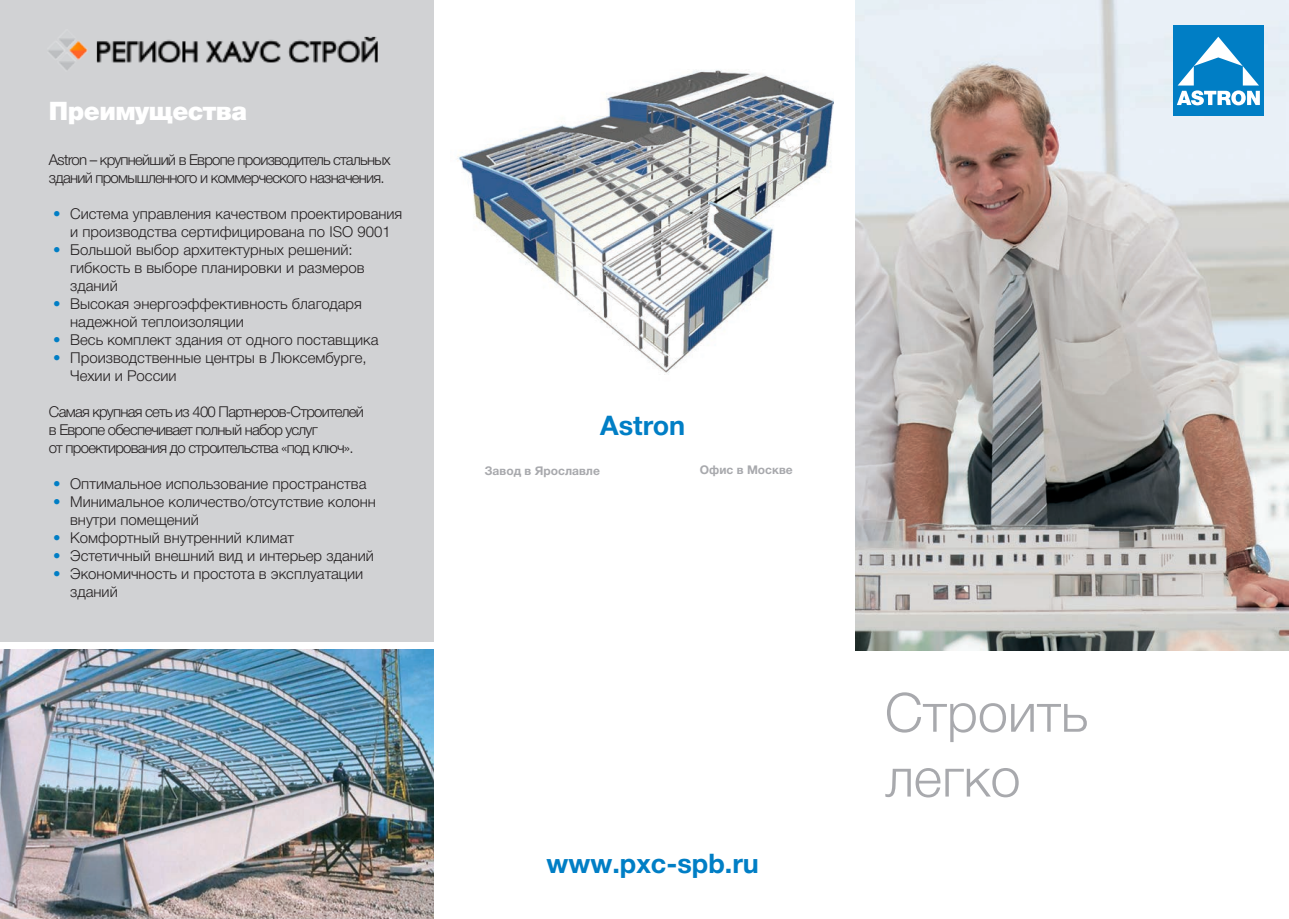
<style>
.page{position:relative;width:1289px;height:919px;background:#fff}
.page>*{position:absolute;margin:0;border:0;box-sizing:border-box;transform-origin:0 0}
.t1{font:300 54px/64.8px "Helvetica Neue Cyr";color:#a8a9ad}
.t2{font:700 27px "Helvetica Neue Cyr";color:#007ec5}
.t3{font:900 25.5px "Helvetica Neue Cyr";letter-spacing:-.02em;color:#fff}
.t4{font:300 15px/18px "Helvetica Neue Cyr";color:#231f20}
.t5{font:300 15px/18px "Helvetica Neue Cyr";letter-spacing:-.05em;color:#231f20}
.t6{font:700 12px "Helvetica Neue Cyr";color:#a8a9ad}
.s1{color:#007ec5}
</style>
<div class="page">
<img style="left:855px;top:0;width:433px;height:651px">
<div style="left:0;top:0;width:434px;height:641px;background:#d1d2d4"></div>
<img style="left:0;top:649px;width:434px;height:269px">
<img style="left:457px;top:70px;width:376px;height:305px">
<div style="left:1172px;top:26px;width:91px;height:90px;background:#007ec5"></div>
<svg style="left:1176px;top:37px;width:83px;height:68px"></svg>
<img style="left:49px;top:36px;width:329px;height:34px">
<p class="t3" style="left:49px;top:97px;width:200px">Преимущества</p>
<p class="t5" style="left:49px;top:150px;width:343px">Astron – крупнейший в Европе производитель стальных зданий промышленного и коммерческого назначения.</p>
<p class="t4" style="left:53px;top:204px;width:351px;text-align:center"><span class="s1">•</span> Система управления качеством проектирования и производства сертифицирована по ISO 9001</p>
<p class="t4" style="left:70px;top:240px;width:296px;text-indent:-17px"><span class="s1">•</span> Большой выбор архитектурных решений: гибкость в выборе планировки и размеров зданий</p>
<p class="t4" style="left:70px;top:294px;width:293px;text-indent:-17px"><span class="s1">•</span> Высокая энергоэффективность благодаря надежной теплоизоляции</p>
<p class="t4" style="left:53px;top:330px;width:327px"><span class="s1">•</span> Весь комплект здания от одного поставщика</p>
<p class="t4" style="left:70px;top:348px;width:298px;text-indent:-17px"><span class="s1">•</span> Производственные центры в Люксембурге,<br>Чехии и России</p>
<p class="t5" style="left:49px;top:402px;width:316px">Самая крупная сеть из 400 Партнеров-Строителей в Европе обеспечивает полный набор услуг<br>от проектирования до строительства «под ключ».</p>
<p class="t4" style="left:53px;top:474px;width:315px"><span class="s1">•</span> Оптимальное использование пространства</p>
<p class="t4" style="left:70px;top:492px;width:307px;text-indent:-17px"><span class="s1">•</span> Минимальное количество/отсутствие колонн внутри помещений</p>
<p class="t4" style="left:53px;top:528px;width:242px"><span class="s1">•</span> Комфортный внутренний климат</p>
<p class="t4" style="left:53px;top:546px;width:322px"><span class="s1">•</span> Эстетичный внешний вид и интерьер зданий</p>
<p class="t4" style="left:70px;top:564px;width:294px;text-indent:-17px"><span class="s1">•</span> Экономичность и простота в эксплуатации зданий</p>
<p class="t2" style="left:600px;top:410px;width:87px">Astron</p>
<p class="t6" style="left:485px;top:464px;width:117px">Завод в Ярославле</p>
<p class="t6" style="left:700px;top:463px;width:94px">Офис в Москве</p>
<p class="t2" style="left:546px;top:848px;width:214px">www.pxc-spb.ru</p>
<p class="t1" style="left:884px;top:680px;width:204px">Строить легко</p>
</div>
